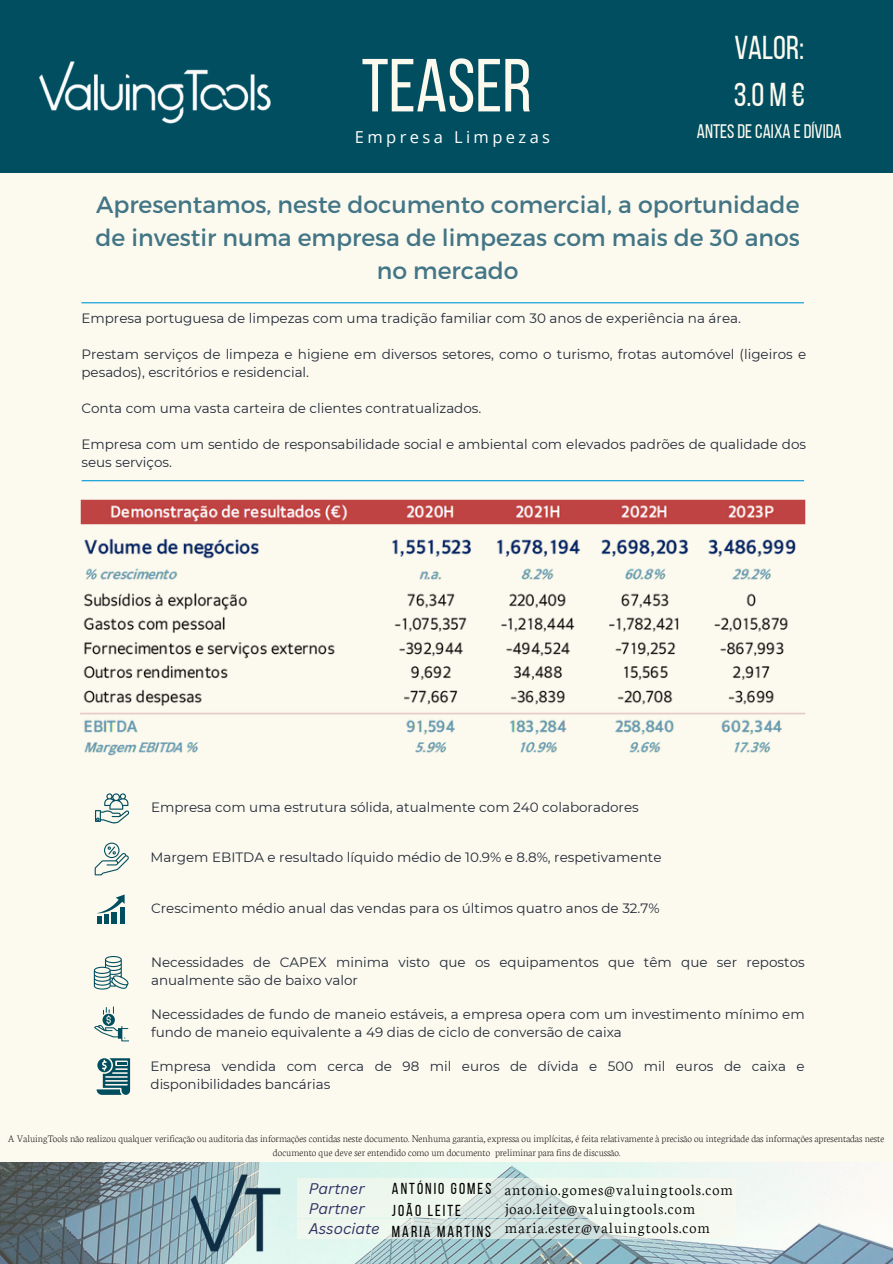
<style>
.page{position:relative;width:893px;height:1264px;background:#fff}
.page>*{position:absolute;margin:0;border:0;box-sizing:border-box;transform-origin:0 0}
.t1{font:75px "Bebas Neue";color:#fcf9ee}
.t2{font:33px/46.2px "Bebas Neue";color:#fcf9ee}
.t3{font:23.55px/32.7px "Montserrat";color:#427586;text-align:center}
.t4{font:19.5px "Bebas Neue";color:#fcf9ee}
.t5{font:16.5px "Open Sans";letter-spacing:.205em;color:#fff}
.t6{font:300 16.05px/19.2px "Neuton";letter-spacing:.06em;color:#000}
.t7{font:15.9px/21.3px "Bebas Neue";letter-spacing:.13em;color:#000}
.t8{font:italic 15px/20.2px "Canva Sans";color:#313265}
.t9{font:13.5px/18px "Montserrat";color:#222a38}
.t10{font:200 10.65px/14.1px "Neuton";color:#000;text-align:center}
</style>
<div class="page">
<div style="left:0;top:0;width:892px;height:1263px;background:#fcf9ee"></div>
<div style="left:0;top:0;width:892px;height:173px;background:#004e60"></div>
<hr style="left:82px;top:480px;width:722px;height:1px;background:#0099d7">
<img style="left:0;top:1162px;width:892px;height:101px">
<svg style="left:297px;top:1177px;width:438px;height:20px;fill:#eef7ee"></svg>
<svg style="left:297px;top:1198px;width:438px;height:19px;fill:#eef7ee"></svg>
<svg style="left:297px;top:1219px;width:438px;height:19px;fill:#eef7ee"></svg>
<svg style="left:95px;top:842px;width:33px;height:33px"></svg>
<svg style="left:97px;top:1058px;width:33px;height:37px"></svg>
<svg style="left:94px;top:956px;width:35px;height:33px"></svg>
<svg style="left:97px;top:894px;width:28px;height:29px"></svg>
<svg style="left:95px;top:793px;width:34px;height:30px"></svg>
<svg style="left:94px;top:1006px;width:35px;height:35px"></svg>
<hr style="left:81px;top:302px;width:722px;height:1px;background:#0099d7">
<img style="left:80px;top:499px;width:725px;height:257px">
<img style="left:39px;top:61px;width:232px;height:63px">
<img style="left:185px;top:1162px;width:101px;height:101px">
<h1 class="t1" style="left:361px;top:55px;width:172px">TEASER</h1>
<h6 class="t5" style="left:355px;top:126px;width:197px">Empresa Limpezas</h6>
<h2 class="t2" style="left:733px;top:28px;width:73px">VALOR:<br>3.0M€</h2>
<h3 class="t4" style="left:696px;top:123px;width:146px">ANTESDECAIXA EDÍVIDA</h3>
<h6 class="t3" style="left:96px;top:187px;width:705px">Apresentamos, neste documento comercial, a oportunidade de investir numa empresa de limpezas com mais de 30 anos no mercado</h6>
<h6 class="t9" style="left:81px;top:309px;width:661px">Empresa portuguesa de limpezas com uma tradição familiar com 30 anos de experiência na área.</h6>
<h6 class="t9" style="left:81px;top:345px;width:726px">Prestam serviços de limpeza e higiene em diversos setores, como o turismo, frotas automóvel (ligeiros e pesados), escritórios e residencial.</h6>
<p class="t9" style="left:81px;top:399px;width:401px">Conta com uma vasta carteira de clientes contratualizados.</p>
<p class="t9" style="left:81px;top:435px;width:726px">Empresa com um sentido de responsabilidade social e ambiental com elevados padrões de qualidade dos seus serviços.</p>
<h2 class="t9" style="left:151px;top:798px;width:489px">Empresa com uma estrutura sólida, atualmente com 240 colaboradores</h2>
<h1 class="t9" style="left:150px;top:848px;width:512px">Margem EBITDA e resultado líquido médio de 10.9% e 8.8%, respetivamente</h1>
<h3 class="t9" style="left:151px;top:898px;width:510px">Crescimento médio anual das vendas para os últimos quatro anos de 32.7%</h3>
<h5 class="t9" style="left:151px;top:953px;width:655px">Necessidades de CAPEX minima visto que os equipamentos que têm que ser repostos anualmente são de baixo valor</h5>
<h6 class="t9" style="left:151px;top:1005px;width:655px">Necessidades de fundo de maneio estáveis, a empresa opera com um investimento mínimo em fundo de maneio equivalente a 49 dias de ciclo de conversão de caixa</h6>
<p class="t9" style="left:150px;top:1057px;width:655px">Empresa vendida com cerca de 98 mil euros de dívida e 500 mil euros de caixa e disponibilidades bancárias</p>
<h6 class="t10" style="left:8px;top:1130px;width:877px">A ValuingTools não realizou qualquer verificação ou auditoria das informações contidas neste documento. Nenhuma garantia, expressa ou implícitas, é feita relativamente à precisão ou integridade das informações apresentadas neste documento que deve ser entendido como um documento preliminar para fins de discussão.</h6>
<h6 class="t8" style="left:309px;top:1177px;width:72px">Partner<br>Partner<br>Associate</h6>
<p class="t7" style="left:392px;top:1179px;width:101px">ANTÓNIO GOMES<br>JOÃO LEITE<br>MARIA MARTINS</p>
<p class="t6" style="left:505px;top:1178px;width:229px">antonio.gomes@valuingtools.com joao.leite@valuingtools.com maria.ester@valuingtools.com</p>
</div>
